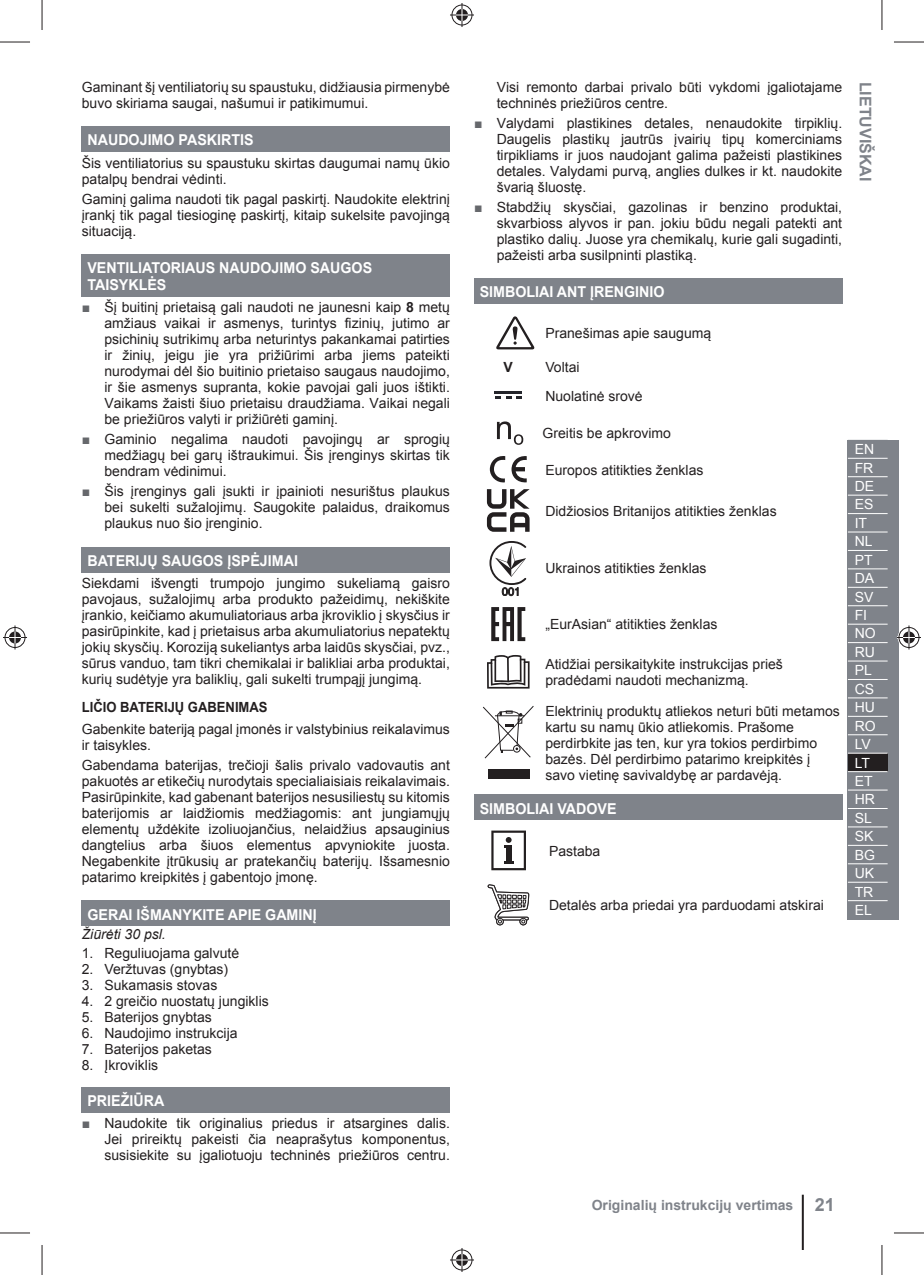
<style>
.page{position:relative;width:924px;height:1275px;background:#fff}
.page>*{position:absolute;margin:0;border:0;box-sizing:border-box;transform-origin:0 0}
.t1{font:700 16px "Arial";color:#7f838a}
.t2{font:700 15px/17px "Arial";color:#fff;scale:.95 1}
.t3{font:14px/16px "Arial";color:#231f20;text-align:justify}
.t4{font:14px/18.4px "Arial";color:#fff}
.t5{font:700 14px "Arial";color:#7f838a}
.t6{font:700 14px "Arial";color:#231f20;scale:.93 1}
.t7{font:italic 14px "Arial";color:#231f20}
.t8{font:700 14px "Arial";color:#231f20}
.s1{color:#66686c}
.s2{font-weight:700}
.s3{font-size:18px}
</style>
<div class="page">
<div style="left:82px;top:126px;width:368px;height:26px;background:#7f838a"></div>
<div style="left:82px;top:254px;width:368px;height:42px;background:#7f838a"></div>
<div style="left:82px;top:547px;width:368px;height:25px;background:#7f838a"></div>
<div style="left:82px;top:900px;width:368px;height:26px;background:#7f838a"></div>
<div style="left:82px;top:1087px;width:368px;height:25px;background:#7f838a"></div>
<div style="left:474px;top:278px;width:367px;height:26px;background:#7f838a"></div>
<div style="left:474px;top:794px;width:367px;height:26px;background:#7f838a"></div>
<svg style="left:496px;top:316px;width:38px;height:33px"></svg>
<hr style="left:494px;top:391px;width:27px;height:2px;background:#24252b">
<svg style="left:495px;top:396px;width:26px;height:3px"></svg>
<svg style="left:497px;top:421px;width:26px;height:24px"></svg>
<svg style="left:489px;top:456px;width:37px;height:27px"></svg>
<svg style="left:486px;top:489px;width:43px;height:43px"></svg>
<svg style="left:489px;top:541px;width:37px;height:55px"></svg>
<svg style="left:491px;top:607px;width:34px;height:34px"></svg>
<svg style="left:487px;top:655px;width:42px;height:33px"></svg>
<svg style="left:483px;top:706px;width:50px;height:53px"></svg>
<div style="left:488px;top:768px;width:41px;height:10px;background:#231f20"></div>
<svg style="left:491px;top:830px;width:34px;height:40px"></svg>
<svg style="left:487px;top:884px;width:43px;height:42px"></svg>
<hr style="left:801px;top:1194px;width:2px;height:56px;background:#231f20">
<div style="left:847px;top:440px;width:51px;height:479px;background:#7f838a"></div>
<svg style="left:848px;top:457px;width:39px;height:445px"></svg>
<div style="left:847px;top:753px;width:40px;height:18px;background:#231f20"></div>
<hr style="left:847px;top:458px;width:40px;height:1px;background:#fff">
<hr style="left:847px;top:476px;width:40px;height:1px;background:#fff">
<hr style="left:847px;top:494px;width:40px;height:1px;background:#fff">
<hr style="left:847px;top:513px;width:40px;height:1px;background:#fff">
<hr style="left:847px;top:531px;width:40px;height:1px;background:#fff">
<hr style="left:847px;top:550px;width:40px;height:1px;background:#fff">
<hr style="left:847px;top:568px;width:40px;height:1px;background:#fff">
<hr style="left:847px;top:587px;width:40px;height:1px;background:#fff">
<hr style="left:847px;top:605px;width:40px;height:1px;background:#fff">
<hr style="left:847px;top:623px;width:40px;height:1px;background:#fff">
<hr style="left:847px;top:642px;width:40px;height:1px;background:#fff">
<hr style="left:847px;top:660px;width:40px;height:1px;background:#fff">
<hr style="left:847px;top:679px;width:40px;height:1px;background:#fff">
<hr style="left:847px;top:697px;width:40px;height:1px;background:#fff">
<hr style="left:847px;top:716px;width:40px;height:1px;background:#fff">
<hr style="left:847px;top:734px;width:40px;height:1px;background:#fff">
<hr style="left:847px;top:752px;width:40px;height:1px;background:#fff">
<hr style="left:847px;top:771px;width:40px;height:1px;background:#fff">
<hr style="left:847px;top:789px;width:40px;height:1px;background:#fff">
<hr style="left:847px;top:808px;width:40px;height:1px;background:#fff">
<hr style="left:847px;top:826px;width:40px;height:1px;background:#fff">
<hr style="left:847px;top:845px;width:40px;height:1px;background:#fff">
<hr style="left:847px;top:863px;width:40px;height:1px;background:#fff">
<hr style="left:847px;top:881px;width:40px;height:1px;background:#fff">
<hr style="left:847px;top:900px;width:40px;height:1px;background:#fff">
<hr style="left:0;top:42px;width:30px;height:1px;background:#231f20">
<hr style="left:893px;top:42px;width:30px;height:1px;background:#231f20">
<hr style="left:0;top:1232px;width:30px;height:1px;background:#231f20">
<hr style="left:893px;top:1232px;width:30px;height:1px;background:#231f20">
<hr style="left:42px;top:0;width:1px;height:30px;background:#231f20">
<hr style="left:42px;top:1245px;width:1px;height:30px;background:#231f20">
<hr style="left:881px;top:0;width:1px;height:30px;background:#231f20">
<hr style="left:881px;top:1245px;width:1px;height:30px;background:#231f20">
<svg style="left:450px;top:3px;width:24px;height:24px"></svg>
<svg style="left:450px;top:1248px;width:24px;height:24px"></svg>
<svg style="left:3px;top:625px;width:24px;height:24px"></svg>
<svg style="left:897px;top:625px;width:23px;height:24px"></svg>
<p class="t3" style="left:82px;top:79px;width:369px">Gaminant šį ventiliatorių su spaustuku, didžiausia pirmenybė buvo skiriama saugai, našumui ir patikimumui.</p>
<p class="t2" style="left:87px;top:132px;width:176px">NAUDOJIMO PASKIRTIS</p>
<p class="t3" style="left:82px;top:155px;width:369px">Šis ventiliatorius su spaustuku skirtas daugumai namų ūkio patalpų bendrai vėdinti.</p>
<p class="t3" style="left:82px;top:191px;width:369px">Gaminį galima naudoti tik pagal paskirtį. Naudokite elektrinį įrankį tik pagal tiesioginę paskirtį, kitaip sukelsite pavojingą situaciją.</p>
<p class="t2" style="left:87px;top:259px;width:301px">VENTILIATORIAUS NAUDOJIMO SAUGOS<br>TAISYKLĖS</p>
<p class="t3" style="left:104px;top:299px;width:347px;text-indent:-23px"><span class="s1">■</span> Šį buitinį prietaisą gali naudoti ne jaunesni kaip <span class="s2">8</span> metų amžiaus vaikai ir asmenys, turintys fizinių, jutimo ar psichinių sutrikimų arba neturintys pakankamai patirties ir žinių, jeigu jie yra prižiūrimi arba jiems pateikti nurodymai dėl šio buitinio prietaiso saugaus naudojimo, ir šie asmenys supranta, kokie pavojai gali juos ištikti.<br>Vaikams žaisti šiuo prietaisu draudžiama. Vaikai negali be priežiūros valyti ir prižiūrėti gaminį.</p>
<p class="t3" style="left:104px;top:431px;width:347px;text-indent:-23px"><span class="s1">■</span> Gaminio negalima naudoti pavojingų ar sprogių medžiagų bei garų ištraukimui. Šis įrenginys skirtas tik bendram vėdinimui.</p>
<p class="t3" style="left:104px;top:483px;width:347px;text-indent:-23px"><span class="s1">■</span> Šis įrenginys gali įsukti ir įpainioti nesurištus plaukus bei sukelti sužalojimų. Saugokite palaidus, draikomus plaukus nuo šio įrenginio.</p>
<p class="t2" style="left:87px;top:552px;width:223px">BATERIJŲ SAUGOS ĮSPĖJIMAI</p>
<p class="t3" style="left:82px;top:575px;width:369px">Siekdami išvengti trumpojo jungimo sukeliamą gaisro pavojaus, sužalojimų arba produkto pažeidimų, nekiškite įrankio, keičiamo akumuliatoriaus arba įkroviklio į skysčius ir pasirūpinkite, kad į prietaisus arba akumuliatorius nepatektų jokių skysčių. Koroziją sukeliantys arba laidūs skysčiai, pvz., sūrus vanduo, tam tikri chemikalai ir balikliai arba produktai, kurių sudėtyje yra baliklių, gali sukelti trumpąjį jungimą.</p>
<p class="t6" style="left:82px;top:700px;width:201px">LIČIO BATERIJŲ GABENIMAS</p>
<p class="t3" style="left:82px;top:721px;width:369px">Gabenkite bateriją pagal įmonės ir valstybinius reikalavimus ir taisykles.</p>
<p class="t3" style="left:82px;top:757px;width:369px">Gabendama baterijas, trečioji šalis privalo vadovautis ant pakuotės ar etikečių nurodytais specialiaisiais reikalavimais.<br>Pasirūpinkite, kad gabenant baterijos nesusiliestų su kitomis baterijomis ar laidžiomis medžiagomis: ant jungiamųjų elementų uždėkite izoliuojančius, nelaidžius apsauginius dangtelius arba šiuos elementus apvyniokite juosta.<br>Negabenkite įtrūkusių ar pratekančių baterijų. Išsamesnio patarimo kreipkitės į gabentojo įmonę.</p>
<p class="t2" style="left:87px;top:906px;width:243px">GERAI IŠMANYKITE APIE GAMINĮ</p>
<p class="t7" style="left:82px;top:926px;width:86px">Žiūrėti 30 psl.</p>
<p class="t3" style="left:82px;top:945px;width:159px">1. Reguliuojama galvutė</p>
<p class="t3" style="left:82px;top:961px;width:148px">2. Veržtuvas (gnybtas)</p>
<p class="t3" style="left:82px;top:977px;width:137px">3. Sukamasis stovas</p>
<p class="t3" style="left:82px;top:993px;width:188px">4. 2 greičio nuostatų jungiklis</p>
<p class="t3" style="left:82px;top:1009px;width:132px">5. Baterijos gnybtas</p>
<p class="t3" style="left:82px;top:1025px;width:157px">6. Naudojimo instrukcija</p>
<p class="t3" style="left:82px;top:1041px;width:132px">7. Baterijos paketas</p>
<p class="t3" style="left:82px;top:1057px;width:78px">8. Įkroviklis</p>
<p class="t2" style="left:87px;top:1092px;width:82px">PRIEŽIŪRA</p>
<p class="t3" style="left:104px;top:1115px;width:347px;text-indent:-23px"><span class="s1">■</span> Naudokite tik originalius priedus ir atsargines dalis.<br>Jei prireiktų pakeisti čia neaprašytus komponentus, susisiekite su įgaliotuoju techninės priežiūros centru.</p>
<p class="t3" style="left:496px;top:79px;width:347px">Visi remonto darbai privalo būti vykdomi įgaliotajame techninės priežiūros centre.</p>
<p class="t3" style="left:496px;top:115px;width:347px;text-indent:-23px"><span class="s1">■</span> Valydami plastikines detales, nenaudokite tirpiklių.<br>Daugelis plastikų jautrūs įvairių tipų komerciniams tirpikliams ir juos naudojant galima pažeisti plastikines detales. Valydami purvą, anglies dulkes ir kt. naudokite švarią šluostę.</p>
<p class="t3" style="left:496px;top:199px;width:347px;text-indent:-23px"><span class="s1">■</span> Stabdžių skysčiai, gazolinas ir benzino produktai, skvarbioss alyvos ir pan. jokiu būdu negali patekti ant plastiko dalių. Juose yra chemikalų, kurie gali sugadinti, pažeisti arba susilpninti plastiką.</p>
<p class="t2" style="left:479px;top:284px;width:196px">SIMBOLIAI ANT ĮRENGINIO</p>
<p class="t3" style="left:545px;top:325px;width:167px">Pranešimas apie saugumą</p>
<p class="t8" style="left:503px;top:359px;width:11px">V</p>
<p class="t3" style="left:545px;top:353px;width:99px;line-height:28.8px">Voltai<br>Nuolatinė srovė</p>
<p class="t3" style="left:542px;top:425px;width:130px">Greitis be apkrovimo</p>
<p class="t3" style="left:545px;top:462px;width:159px">Europos atitikties ženklas</p>
<p class="t3" style="left:545px;top:503px;width:233px">Didžiosios Britanijos atitikties ženklas</p>
<p class="t3" style="left:545px;top:560px;width:163px">Ukrainos atitikties ženklas</p>
<p class="t3" style="left:545px;top:616px;width:173px">„EurAsian“ atitikties ženklas</p>
<p class="t3" style="left:545px;top:656px;width:239px">Atidžiai persikaitykite instrukcijas prieš pradėdami naudoti mechanizmą.</p>
<p class="t3" style="left:545px;top:703px;width:296px;text-align:left">Elektrinių produktų atliekos neturi būti metamos kartu su namų ūkio atliekomis. Prašome perdirbkite jas ten, kur yra tokios perdirbimo bazės. Dėl perdirbimo patarimo kreipkitės į savo vietinę savivaldybę ar pardavėją.</p>
<p class="t2" style="left:479px;top:800px;width:145px">SIMBOLIAI VADOVE</p>
<p class="t3" style="left:548px;top:842px;width:53px">Pastaba</p>
<p class="t3" style="left:548px;top:897px;width:276px">Detalės arba priedai yra parduodami atskirai</p>
<p class="t1" style="left:874px;top:82px;width:101px;rotate:90deg">LIETUVIŠKAI</p>
<p class="t4" style="left:854px;top:440px;width:22px">EN<br>FR<br>DE<br>ES<br>IT<br>NL<br>PT<br>DA<br>SV<br>FI<br>NO<br>RU<br>PL<br>CS<br>HU<br>RO<br>LV<br>LT<br>ET<br>HR<br>SL<br>SK<br>BG<br>UK<br>TR<br>EL</p>
<p class="t5" style="left:591px;top:1197px;width:244px">Originalių instrukcijų vertimas <span class="s3">21</span></p>
</div>
